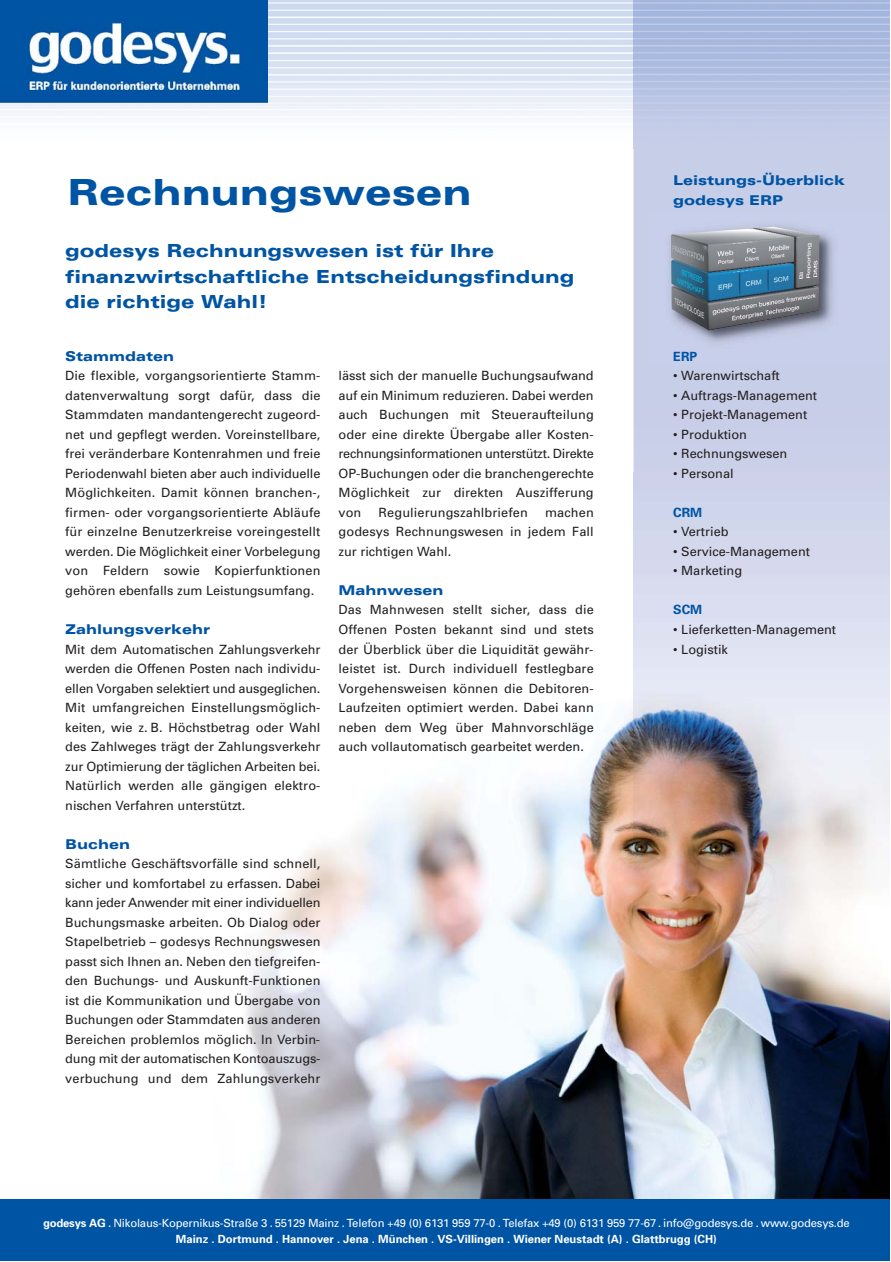
<style>
.page{position:relative;width:891px;height:1262px;background:#fff}
.page>*{position:absolute;margin:0;border:0;box-sizing:border-box;transform-origin:0 0}
.t1{font:900 expanded 36px "Univers";color:#0054a4}
.t2{font:900 expanded 18px/25.5px "Univers";color:#0054a4}
.t3{font:900 expanded 13.5px/19.5px "Univers";color:#0054a4}
.t4{font:12.75px/19.5px "Univers";color:#231f20;text-align:justify}
.t5{font:700 12.75px "Univers";color:#0054a4}
.t6{font:11.25px/16.8px "Univers";letter-spacing:-.015em;color:#fff;text-align:center}
.s1{font-weight:700}
</style>
<div class="page">
<img style="left:246px;top:472px;width:644px;height:727px">
<img style="left:0;top:0;width:634px;height:149px">
<img style="left:634px;top:0;width:256px;height:1148px">
<div style="left:0;top:1199px;width:890px;height:61px;background:#0054a4"></div>
<img style="left:648px;top:211px;width:239px;height:154px">
<img style="left:671px;top:227px;width:148px;height:103px">
<h1 class="t1" style="left:67px;top:179px;width:406px">Rechnungswesen</h1>
<h2 class="t2" style="left:65px;top:240px;width:511px">godesys Rechnungswesen ist für Ihre finanzwirtschaftliche Entscheidungsfindung die richtige Wahl!</h2>
<p class="t3" style="left:65px;top:347px;width:110px">Stammdaten</p>
<p class="t4" style="left:65px;top:367px;width:257px">Die flexible, vorgangsorientierte Stamm&shy;daten verwaltung sorgt dafür, dass die Stamm daten mandantengerecht zu geord&shy;net und gepflegt werden. Voreinstell b are, frei veränderbare Konten rahmen und freie Periodenwahl bieten aber auch individuelle Möglichkeiten. Damit können branchen-, firmen- oder vorgangs orientierte Abläufe für einzelne Benutzerkreise voreingestellt werden. Die Möglichkeit einer Vorbelegung von Feldern sowie Kopierfunktionen ge hören ebenfalls zum Leistungsumfang.</p>
<p class="t3" style="left:65px;top:620px;width:146px">Zahlungsverkehr</p>
<p class="t4" style="left:65px;top:640px;width:257px">Mit dem Automatischen Zahlungsverkehr werden die Offenen Posten nach individu - ellen Vorgaben selektiert und ausgeglichen.<br>Mit umfangreichen Einstellungsmöglich&shy;keiten, wie z. B. Höchst betrag oder Wahl des Zahlweges trägt der Zahlungsverkehr zur Optimierung der täglichen Arbeiten bei.<br>Natürlich werden alle gängigen elektro - nischen Verfahren unterstützt.</p>
<p class="t3" style="left:65px;top:835px;width:66px">Buchen</p>
<p class="t4" style="left:65px;top:855px;width:257px">Sämtliche Geschäftsvorfälle sind schnell, sicher und komfortabel zu erfassen. Dabei kann jeder Anwender mit einer individuellen Buchungsmaske arbeiten. Ob Dialog oder Stapelbetrieb – godesys Rechnungswesen passt sich Ihnen an. Neben den tiefgreifen&shy;den Buchungs- und Auskunft-Funktionen ist die Kommunikation und Übergabe von Buchungen oder Stamm daten aus anderen Bereichen problemlos möglich. In Verbin&shy;dung mit der automatischen Kontoauszugs - verbuchung und dem Zahlungsverkehr</p>
<p class="t4" style="left:339px;top:367px;width:257px">lässt sich der manuelle Buchungsaufwand auf ein Minimum reduzieren. Dabei werden auch Buchungen mit Steueraufteilung oder eine direkte Übergabe aller Kosten - rechnungs informationen unterstützt. Direkte OP-Buchungen oder die branchengerechte Möglichkeit zur direkten Auszifferung von</p>
<p class="t4" style="left:379px;top:504px;width:151px">Regulierungszahlbriefen</p>
<p class="t4" style="left:339px;top:504px;width:257px;text-indent:207px">machen godesys Rechnungswesen in jedem Fall zur richtigen Wahl.</p>
<p class="t3" style="left:339px;top:581px;width:106px">Mahnwesen</p>
<p class="t4" style="left:339px;top:601px;width:257px">Das Mahnwesen stellt sicher, dass die Offenen Posten bekannt sind und stets der Überblick über die Liquidität gewähr&shy;leistet ist. Durch individuell festlegbare Vorgehensweisen können die Debitoren-Laufzeiten optimiert werden. Dabei kann neben dem Weg über Mahnvorschläge auch vollautomatisch gearbeitet werden.</p>
<p class="t3" style="left:673px;top:172px;width:173px">Leistungs-Überblick godesys ERP</p>
<p class="t5" style="left:673px;top:352px;width:26px">ERP</p>
<p class="t4" style="left:673px;top:367px;width:108px">• Warenwirtschaft</p>
<p class="t4" style="left:673px;top:387px;width:145px">• Auftrags-Management</p>
<p class="t4" style="left:673px;top:406px;width:135px">• Projekt-Management</p>
<p class="t4" style="left:673px;top:426px;width:75px">• Produktion</p>
<p class="t4" style="left:673px;top:445px;width:116px">• Rechnungswesen</p>
<p class="t4" style="left:673px;top:465px;width:62px">• Personal</p>
<p class="t5" style="left:673px;top:508px;width:31px">CRM</p>
<p class="t4" style="left:673px;top:523px;width:57px">• Vertrieb</p>
<p class="t4" style="left:673px;top:543px;width:138px">• Service-Management</p>
<p class="t4" style="left:673px;top:562px;width:70px">• Marketing</p>
<p class="t5" style="left:673px;top:605px;width:31px">SCM</p>
<p class="t4" style="left:673px;top:621px;width:164px">• Lieferketten-Management</p>
<p class="t4" style="left:673px;top:640px;width:56px">• Logistik</p>
<p class="t6" style="left:43px;top:1215px;width:808px"><span class="s1">godesys AG</span> . Nikolaus-Kopernikus-Straße 3 . 55129 Mainz . Telefon +49 (0) 6131 959 77-0 . Telefax +49 (0) 6131 959 77-67 . info@godesys.de . www.godesys.de<br><span class="s1">Mainz . Dortmund . Hannover . Jena . München . VS-Villingen . Wiener Neustadt (A) . Glattbrugg (CH)</span></p>
</div>
